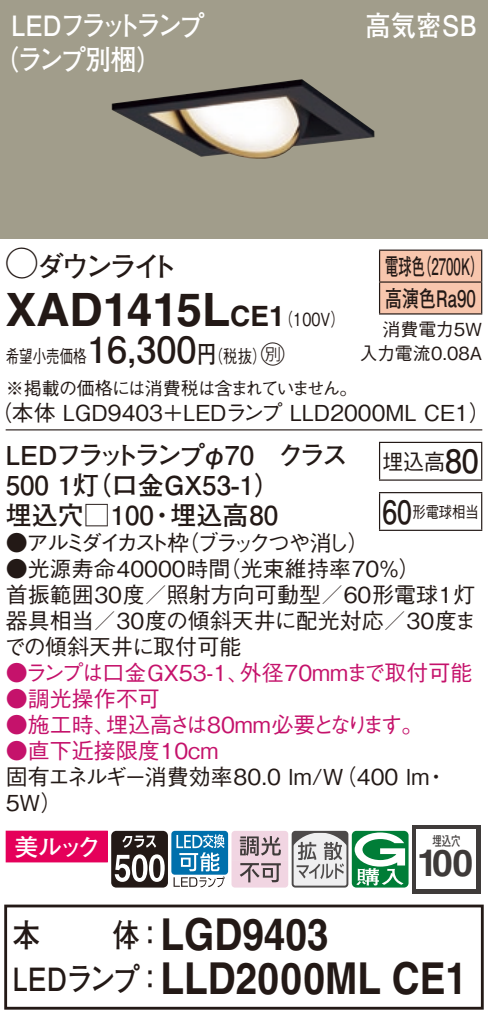
<style>
.page{position:relative;width:488px;height:1021px;background:#fff}
.page>*{position:absolute;margin:0;border:0;box-sizing:border-box;transform-origin:0 0}
.t1{font:700 46px "Helvetica LT Std";color:#231916}
.t2{font:700 44px/44px "Helvetica LT Std";color:#231916;scale:.88 1}
.t3{font:700 37.2px "Helvetica LT Std";color:#3e3a39}
.t4{font:700 32px "Futo Go B101 Pro";color:#231916;scale:.85 1}
.t5{font:700 28px/34px "Futo Go B101 Pro";letter-spacing:-.12em;color:#fff;scale:.9 1}
.t6{font:700 28px "Futo Go B101 Pro";letter-spacing:-.15em;color:#231916}
.t7{font:700 28px "Futo Go B101 Pro";letter-spacing:-.06em;color:#fff;scale:.9 1}
.t8{font:700 26px/30px "Futo Go B101 Pro";color:#231916}
.t9{font:24px "Futo Go B101 Pro Bold 90 pv RKSJ H";color:#fff}
.t10{font:700 22.8px/32px "Futo Go B101 Pro";color:#231916;scale:.58 1}
.t11{font:500 22px/26px "Gothic BBB Pro";color:#231916}
.t12{font:500 22px "Gothic BBB Pro";color:#c5126b}
.t13{font:500 22px "Gothic BBB Pro";letter-spacing:-.165em;color:#231916}
.t14{font:500 22px "Gothic BBB Pro";color:#231916;scale:.95 1}
.t15{font:500 18px/31.6px "Gothic BBB Pro";letter-spacing:-.035em;color:#231916;scale:.75 1}
.t16{font:500 18px/24px "Gothic BBB Pro";color:#231916;text-align:right}
.t17{font:500 16px "Gothic BBB Pro";color:#231916;scale:.83 1}
.t18{font:13.6px "Futo Go B101 Pro Bold 90 pv RKSJ H";color:#3f3b3a;scale:.7 1}
.s1{font-family:"Ford Classification 1";font-weight:400;font-size:32px}
.s2{font-size:28px}
.s3{font-family:"Gothic BBB Pro";font-weight:500;font-size:18px}
.s4{font-family:"Futo Go B101 Pro";font-weight:700;font-size:36px}
.s5{font-family:"Futo Go B101 Pro";font-weight:700;font-size:24px}
.s6{font-family:"Ford Classification 1";font-weight:400;font-size:24px}
.s7{font-family:"Futo Go B101 Pro";font-weight:700;font-size:32px}
.s8{font-family:"Futo Go B101 Pro";font-size:32px}
</style>
<div class="page">
<div style="left:0;top:0;width:488px;height:238px;background:#a19d8b"></div>
<img style="left:112px;top:79px;width:262px;height:80px">
<div style="left:380px;top:251px;width:101px;height:62px;background:#f8c6ad"></div>
<hr style="left:379px;top:249px;width:103px;height:2px;background:#231916">
<hr style="left:379px;top:251px;width:1px;height:30px;background:#231916">
<hr style="left:481px;top:251px;width:1px;height:30px;background:#231916">
<hr style="left:379px;top:281px;width:103px;height:2px;background:#231916">
<hr style="left:379px;top:283px;width:1px;height:30px;background:#231916">
<hr style="left:481px;top:283px;width:1px;height:30px;background:#231916">
<hr style="left:379px;top:313px;width:103px;height:1px;background:#231916">
<hr style="left:6px;top:429px;width:476px;height:1px;background:#231916">
<hr style="left:379px;top:443px;width:1px;height:36px;background:#231916">
<hr style="left:379px;top:442px;width:103px;height:1px;background:#231916">
<hr style="left:481px;top:443px;width:1px;height:36px;background:#231916">
<hr style="left:379px;top:479px;width:103px;height:2px;background:#231916">
<hr style="left:379px;top:493px;width:1px;height:36px;background:#231916">
<hr style="left:379px;top:492px;width:103px;height:1px;background:#231916">
<hr style="left:481px;top:493px;width:1px;height:36px;background:#231916">
<hr style="left:379px;top:529px;width:103px;height:2px;background:#231916">
<div style="left:171px;top:830px;width:57px;height:44px;background:#0070ac;border-radius:3px"></div>
<svg style="left:6px;top:830px;width:218px;height:57px"></svg>
<svg style="left:231px;top:830px;width:177px;height:57px"></svg>
<div style="left:412px;top:825px;width:68px;height:68px;background:#3f3b3a"></div>
<div style="left:416px;top:829px;width:59px;height:60px;background:#fff"></div>
<div style="left:4px;top:904px;width:479px;height:105px;border:3px solid #231916"></div>
<p class="t5" style="left:-7px;top:5px;width:236px;text-indent:18px">LEDフラットランプ（ランプ別梱）</p>
<p class="t7" style="left:365px;top:3px;width:125px">高気密SB</p>
<p class="t6" style="left:6px;top:244px;width:174px"><span class="s1">A</span>ダウンライト</p>
<h1 class="t1" style="left:6px;top:281px;width:340px">XAD1415L<span class="s2">CE1</span><span class="s3">（100V）</span></h1>
<p class="t15" style="left:6px;top:338px;width:470px">希望小売価格<span class="s4">16,300</span><span class="s5">円</span>（税抜）<span class="s6">C<br></span>※掲載の価格には消費税は含まれていません。</p>
<p class="t11" style="left:-10px;top:397px;width:502px">（本体 LGD9403＋LEDランプ LLD2000ML CE1）</p>
<p class="t10" style="left:385px;top:247px;width:171px">電球色（2700K）高演色Ra90</p>
<p class="t16" style="left:359px;top:315px;width:124px">消費電力5W<br>入力電流0.08A</p>
<p class="t8" style="left:6px;top:436px;width:343px">LEDフラットランプφ70　クラス<br>500 1灯（口金GX53-1）<br>埋込穴□100・埋込高80</p>
<p class="t13" style="left:6px;top:525px;width:365px">●アルミダイカスト枠（ブラックつや消し）</p>
<p class="t11" style="left:4px;top:553px;width:473px">●光源寿命40000時間（光束維持率70％）<br>首振範囲30度／照射方向可動型／60形電球1灯器具相当／30度の傾斜天井に配光対応／30度までの傾斜天井に取付可能</p>
<p class="t12" style="left:6px;top:655px;width:468px">●ランプは口金GX53-1、外径70mmまで取付可能</p>
<p class="t12" style="left:6px;top:681px;width:156px">●調光操作不可</p>
<p class="t12" style="left:6px;top:707px;width:419px">●施工時、埋込高さは80mm必要となります。</p>
<p class="t12" style="left:6px;top:733px;width:214px">●直下近接限度10cm</p>
<p class="t11" style="left:6px;top:761px;width:443px">固有エネルギー消費効率80.0 lm/W（400 lm・<br>5W）</p>
<p class="t14" style="left:382px;top:443px;width:103px">埋込高<span class="s7">80</span></p>
<p class="t17" style="left:382px;top:498px;width:118px"><span class="s7">60</span>形電球相当</p>
<p class="t9" style="left:14px;top:827px;width:88px">美ルック</p>
<p class="t18" style="left:432px;top:829px;width:42px">埋込穴</p>
<h3 class="t3" style="left:417px;top:840px;width:58px">100</h3>
<h2 class="t2" style="left:13px;top:911px;width:517px;text-indent:100px"><span class="s8">体：</span>LGD9403<br><span class="s8">LEDランプ：</span>LLD2000ML CE1</h2>
<h3 class="t4" style="left:13px;top:909px;width:34px">本</h3>
</div>
